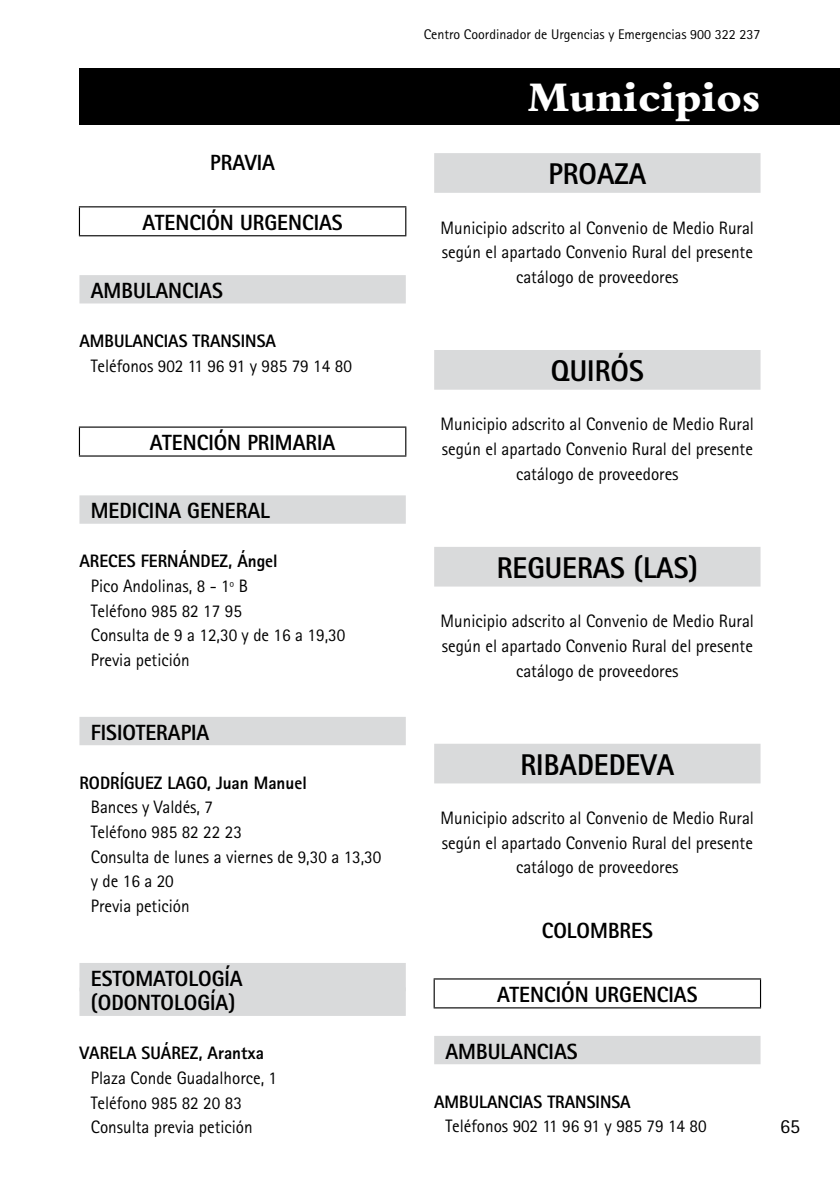
<style>
.page{position:relative;width:840px;height:1191px;background:#fff}
.page>*{position:absolute;margin:0;border:0;box-sizing:border-box;transform-origin:0 0}
.t1{font:800 44px "Bembo Std";color:#fff}
.t2{font:800 30px "Rotis Sans Serif";color:#000;scale:.95 1}
.t3{font:800 22px/24.6px "Rotis Sans Serif";color:#000;scale:.95 1}
.t4{font:20px "Rotis Sans Serif";color:#000}
.t5{font:18px/24.6px "Rotis Sans Serif";color:#000;text-align:center;scale:.95 1}
.t6{font:800 18px "Rotis Sans Serif";color:#000;scale:.95 1}
.t7{font:14px "Rotis Sans Serif";color:#000}
</style>
<div class="page">
<div style="left:79px;top:275px;width:326px;height:28px;background:#d9dadb"></div>
<div style="left:79px;top:495px;width:326px;height:29px;background:#d9dadb"></div>
<div style="left:79px;top:717px;width:326px;height:28px;background:#d9dadb"></div>
<div style="left:79px;top:963px;width:326px;height:28px;background:#d9dadb"></div>
<div style="left:79px;top:987px;width:326px;height:29px;background:#d9dadb"></div>
<hr style="left:79px;top:206px;width:327px;height:1px;background:#000">
<svg style="left:79px;top:207px;width:1px;height:28px"></svg>
<svg style="left:405px;top:207px;width:1px;height:28px"></svg>
<hr style="left:79px;top:235px;width:327px;height:1px;background:#000">
<hr style="left:79px;top:426px;width:327px;height:2px;background:#000">
<svg style="left:79px;top:428px;width:1px;height:27px"></svg>
<svg style="left:405px;top:428px;width:1px;height:27px"></svg>
<hr style="left:79px;top:455px;width:327px;height:1px;background:#000">
<div style="left:434px;top:153px;width:326px;height:40px;background:#d9dadb"></div>
<div style="left:434px;top:350px;width:326px;height:40px;background:#d9dadb"></div>
<div style="left:434px;top:547px;width:326px;height:39px;background:#d9dadb"></div>
<div style="left:434px;top:743px;width:326px;height:40px;background:#d9dadb"></div>
<div style="left:434px;top:1036px;width:326px;height:28px;background:#d9dadb"></div>
<hr style="left:433px;top:978px;width:327px;height:1px;background:#000">
<svg style="left:433px;top:979px;width:1px;height:28px"></svg>
<hr style="left:433px;top:1007px;width:327px;height:1px;background:#000">
<div style="left:79px;top:68px;width:760px;height:57px;background:#000"></div>
<p class="t3" style="left:210px;top:150px;width:70px">PRAVIA</p>
<p class="t3" style="left:142px;top:210px;width:212px">ATENCIÓN URGENCIAS</p>
<p class="t3" style="left:91px;top:278px;width:140px">AMBULANCIAS</p>
<p class="t6" style="left:79px;top:329px;width:208px">AMBULANCIAS TRANSINSA</p>
<p class="t5" style="left:91px;top:353px;width:276px">Teléfonos 902 11 96 91 y 985 79 14 80</p>
<p class="t3" style="left:150px;top:430px;width:197px">ATENCIÓN PRIMARIA</p>
<p class="t3" style="left:91px;top:498px;width:190px">MEDICINA GENERAL</p>
<p class="t6" style="left:79px;top:550px;width:210px">ARECES FERNÁNDEZ, Ángel</p>
<p class="t5" style="left:91px;top:573px;width:269px;text-align:left">Pico Andolinas, 8 - 1º B<br>Teléfono 985 82 17 95<br>Consulta de 9 a 12,30 y de 16 a 19,30<br>Previa petición</p>
<p class="t3" style="left:91px;top:719px;width:126px">FISIOTERAPIA</p>
<p class="t6" style="left:79px;top:771px;width:241px">RODRÍGUEZ LAGO, Juan Manuel</p>
<p class="t5" style="left:91px;top:795px;width:307px;text-align:left">Bances y Valdés, 7<br>Teléfono 985 82 22 23<br>Consulta de lunes a viernes de 9,30 a 13,30 y de 16 a 20<br>Previa petición</p>
<p class="t3" style="left:91px;top:965px;width:161px">ESTOMATOLOGÍA (ODONTOLOGÍA)</p>
<p class="t6" style="left:79px;top:1042px;width:196px">VARELA SUÁREZ, Arantxa</p>
<p class="t5" style="left:91px;top:1065px;width:197px;text-align:left">Plaza Conde Guadalhorce, 1<br>Teléfono 985 82 20 83<br>Consulta previa petición</p>
<p class="t7" style="left:423px;top:26px;width:338px">Centro Coordinador de Urgencias y Emergencias 900 322 237</p>
<h1 class="t1" style="left:527px;top:73px;width:234px">Municipios</h1>
<h2 class="t2" style="left:548px;top:155px;width:104px">PROAZA</h2>
<p class="t5" style="left:440px;top:215px;width:331px">Municipio adscrito al Convenio de Medio Rural según el apartado Convenio Rural del presente catálogo de proveedores</p>
<h2 class="t2" style="left:550px;top:352px;width:99px">QUIRÓS</h2>
<p class="t5" style="left:440px;top:412px;width:331px">Municipio adscrito al Convenio de Medio Rural según el apartado Convenio Rural del presente catálogo de proveedores</p>
<h2 class="t2" style="left:496px;top:549px;width:213px">REGUERAS (LAS)</h2>
<p class="t5" style="left:440px;top:609px;width:331px">Municipio adscrito al Convenio de Medio Rural según el apartado Convenio Rural del presente catálogo de proveedores</p>
<h2 class="t2" style="left:520px;top:745px;width:163px">RIBADEDEVA</h2>
<p class="t5" style="left:440px;top:805px;width:331px">Municipio adscrito al Convenio de Medio Rural según el apartado Convenio Rural del presente catálogo de proveedores</p>
<p class="t3" style="left:541px;top:918px;width:118px">COLOMBRES</p>
<p class="t3" style="left:497px;top:982px;width:212px">ATENCIÓN URGENCIAS</p>
<p class="t3" style="left:445px;top:1038px;width:140px">AMBULANCIAS</p>
<p class="t6" style="left:434px;top:1090px;width:208px">AMBULANCIAS TRANSINSA</p>
<p class="t5" style="left:445px;top:1113px;width:276px">Teléfonos 902 11 96 91 y 985 79 14 80</p>
<p class="t4" style="left:779px;top:1114px;width:21px">65</p>
</div>
